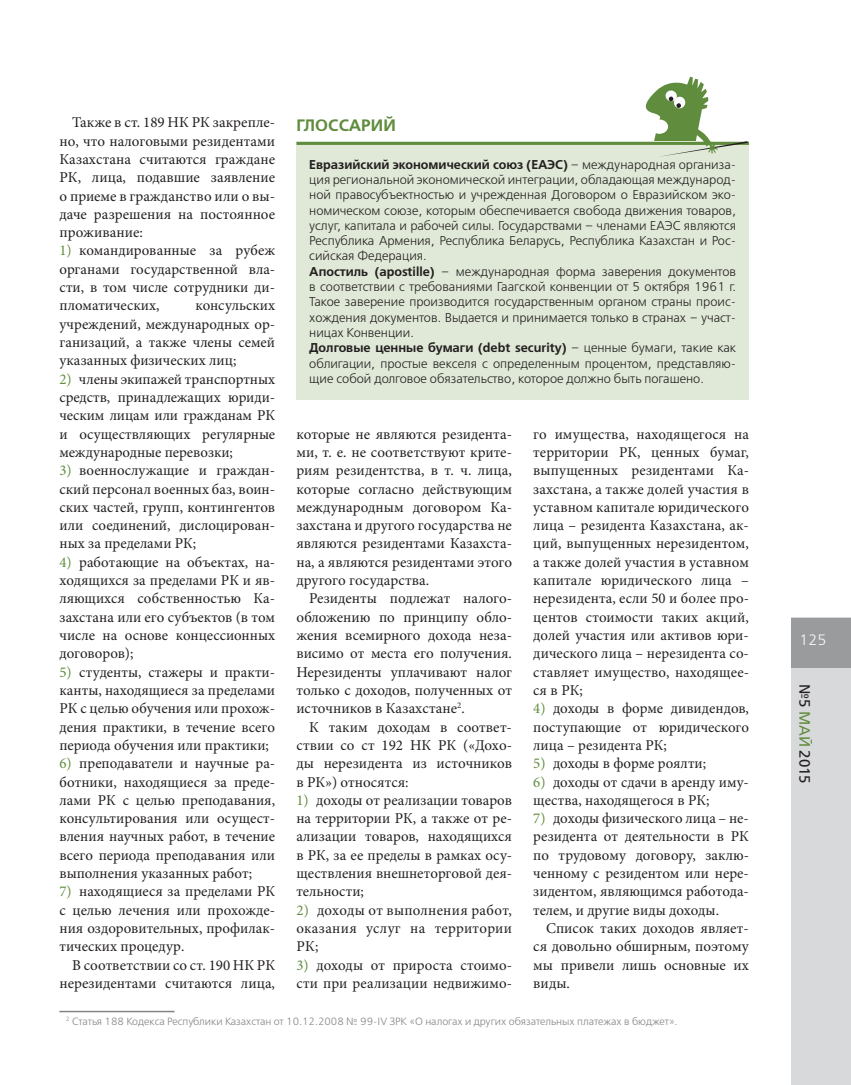
<style>
.page{position:relative;width:851px;height:1085px;background:#fff}
.page>*{position:absolute;margin:0;border:0;box-sizing:border-box;transform-origin:0 0}
.t1{font:16.5px "Free Set Demi C";color:#608c3d}
.t2{font:15px/18.3px "Minion Pro";color:#231f20;text-align:justify}
.t3{font:15px "Free Set C";color:#231f20}
.t4{font:15px "Free Set Light C";color:#fcfbfd}
.t5{font:12.75px/15.3px "Free Set Light C";color:#231f20}
.t6{font:10.5px "Free Set Light C";color:#828487}
.s1{color:#608c3d}
.s2{font-family:"Free Set Demi C"}
</style>
<div class="page">
<div style="left:790px;top:617px;width:60px;height:467px;background:#d8d9da"></div>
<div style="left:790px;top:617px;width:60px;height:50px;background:#999b9d"></div>
<div style="left:296px;top:142px;width:452px;height:258px;background:#e0e9d7"></div>
<hr style="left:296px;top:142px;width:452px;height:3px;background:#608c3d">
<svg style="left:642px;top:77px;width:105px;height:80px"></svg>
<hr style="left:59px;top:1010px;width:115px;height:2px;background:#828487">
<p class="t2" style="left:59px;top:114px;width:217px;text-indent:13px">Также в ст. 189 НК РК закрепле&shy;но, что налоговыми резидентами Казахстана считаются граждане РК, лица, подавшие заявление о приеме в гражданство или о вы&shy;даче разрешения на постоянное проживание:</p>
<p class="t2" style="left:59px;top:243px;width:217px"><span class="s1">1)</span> командированные за рубеж органами государственной вла&shy;сти, в том числе сотрудники ди&shy;пломатических,</p>
<p class="t2" style="left:59px;top:297px;width:217px;text-indent:136px">консульских учреждений, международных ор&shy;ганизаций, а также члены семей указанных физических лиц;</p>
<p class="t2" style="left:59px;top:371px;width:217px"><span class="s1">2)</span> члены экипажей транспортных средств, принадлежащих юриди&shy;ческим лицам или гражданам РК и осуществляющих регулярные международные перевозки;</p>
<p class="t2" style="left:59px;top:462px;width:217px"><span class="s1">3)</span> военнослужащие и граждан&shy;ский персонал военных баз, воин&shy;ских частей, групп, контингентов или соединений, дислоцирован&shy;ных за пределами РК;</p>
<p class="t2" style="left:59px;top:554px;width:217px"><span class="s1">4)</span> работающие на объектах, на&shy;ходящихся за пределами РК и яв&shy;ляющихся собственностью Ка&shy;захстана или его субъектов (в том числе на основе концессионных договоров);</p>
<p class="t2" style="left:59px;top:663px;width:217px"><span class="s1">5)</span> студенты, стажеры и практи&shy;канты, находящиеся за пределами РК с целью обучения или прохож&shy;дения практики, в течение всего периода обучения или практики;</p>
<p class="t2" style="left:59px;top:755px;width:217px"><span class="s1">6)</span> преподаватели и научные ра&shy;ботники, находящиеся за преде&shy;лами РК с целью преподавания, консультирования или осущест&shy;вления научных работ, в течение всего периода преподавания или выполнения указанных работ;</p>
<p class="t2" style="left:59px;top:883px;width:217px"><span class="s1">7)</span> находящиеся за пределами РК</p>
<p class="t2" style="left:59px;top:901px;width:217px">с целью лечения или прохожде-</p>
<p class="t2" style="left:59px;top:920px;width:217px">ния оздоровительных, профилак-</p>
<p class="t2" style="left:59px;top:938px;width:126px">тических процедур.</p>
<p class="t2" style="left:72px;top:956px;width:204px">В соответствии со ст. 190 НК РК</p>
<p class="t2" style="left:59px;top:975px;width:217px">нерезидентами считаются лица,</p>
<p class="t1" style="left:296px;top:119px;width:101px">ГЛОССАРИЙ</p>
<p class="t5" style="left:309px;top:158px;width:428px"><span class="s2">Евразийский экономический союз (ЕАЭС)</span> – международная организа&shy;ция региональной экономической интеграции, обладающая международ&shy;ной правосубъектностью и учрежденная Договором о Евразийском эко&shy;номическом союзе, которым обеспечивается свобода движения товаров, услуг, капитала и рабочей силы. Государствами – членами ЕАЭС являются Республика Армения, Республика Беларусь, Республика Казахстан и Рос&shy;сийская Федерация.<br><span class="s2">Апостиль (apostille)</span> – международная форма заверения документов в соответствии с требованиями Гаагской конвенции от 5 октября 1961 г.<br>Такое заверение производится государственным органом страны проис&shy;хождения документов. Выдается и принимается только в странах – участ&shy;ницах Конвенции.<br><span class="s2">Долговые ценные бумаги (debt security)</span> – ценные бумаги, такие как облигации, простые векселя с определенным процентом, представляю&shy;щие собой долговое обязательство, которое должно быть погашено.</p>
<p class="t2" style="left:296px;top:426px;width:217px">которые не являются резидента-</p>
<p class="t2" style="left:296px;top:444px;width:217px">ми, т. е. не соответствуют крите-</p>
<p class="t2" style="left:296px;top:462px;width:217px">риям резидентства, в т. ч. лица,</p>
<p class="t2" style="left:296px;top:480px;width:217px">которые согласно действующим</p>
<p class="t2" style="left:296px;top:499px;width:217px">международным договором Ка-</p>
<p class="t2" style="left:296px;top:517px;width:217px">захстана и другого государства не</p>
<p class="t2" style="left:296px;top:535px;width:217px">являются резидентами Казахста-</p>
<p class="t2" style="left:296px;top:554px;width:217px">на, а являются резидентами этого</p>
<p class="t2" style="left:296px;top:572px;width:134px">другого государства.</p>
<p class="t2" style="left:309px;top:590px;width:204px">Резиденты подлежат налого-</p>
<p class="t2" style="left:296px;top:609px;width:217px">обложению по принципу обло-</p>
<p class="t2" style="left:296px;top:627px;width:217px">жения всемирного дохода неза-</p>
<p class="t2" style="left:296px;top:645px;width:217px">висимо от места его получения.</p>
<p class="t2" style="left:296px;top:663px;width:217px">Нерезиденты уплачивают налог</p>
<p class="t2" style="left:296px;top:682px;width:217px">только с доходов, полученных от</p>
<p class="t2" style="left:296px;top:700px;width:170px">источников в Казахстане<sup>2</sup>.</p>
<p class="t2" style="left:309px;top:718px;width:204px">К таким доходам в соответ-</p>
<p class="t2" style="left:296px;top:737px;width:217px">ствии со ст 192 НК РК («Дохо-</p>
<p class="t2" style="left:296px;top:755px;width:217px">ды нерезидента из источников</p>
<p class="t2" style="left:296px;top:773px;width:114px">в РК») относятся:</p>
<p class="t2" style="left:296px;top:792px;width:217px"><span class="s1">1)</span> доходы от реализации товаров на территории РК, а также от ре&shy;ализации товаров, находящихся в РК, за ее пределы в рамках осу&shy;ществления внешнеторговой дея&shy;тельности;</p>
<p class="t2" style="left:296px;top:901px;width:217px"><span class="s1">2)</span> доходы от выполнения работ, оказания услуг на территории РК;</p>
<p class="t2" style="left:296px;top:956px;width:217px"><span class="s1">3)</span> доходы от прироста стоимо&shy;сти при реализации недвижимо-</p>
<p class="t2" style="left:533px;top:426px;width:217px">го имущества, находящегося на территории РК, ценных бумаг, выпущенных резидентами Ка&shy;захстана, а также долей участия в уставном капитале юридического лица – резидента Казахстана, ак&shy;ций, выпущенных нерезидентом, а также долей участия в уставном капитале юридического лица – нерезидента, если 50 и более про&shy;центов стоимости таких акций, долей участия или активов юри&shy;дического лица – нерезидента со&shy;ставляет имущество, находящее&shy;ся в РК;</p>
<p class="t2" style="left:533px;top:700px;width:217px"><span class="s1">4)</span> доходы в форме дивидендов, поступающие от юридического лица – резидента РК;</p>
<p class="t2" style="left:533px;top:755px;width:174px"><span class="s1">5)</span> доходы в форме роялти;</p>
<p class="t2" style="left:533px;top:773px;width:217px"><span class="s1">6)</span> доходы от сдачи в аренду иму&shy;щества, находящегося в РК;</p>
<p class="t2" style="left:533px;top:810px;width:217px"><span class="s1">7)</span> доходы физического лица – не-</p>
<p class="t2" style="left:533px;top:828px;width:217px">резидента от деятельности в РК</p>
<p class="t2" style="left:533px;top:846px;width:217px">по трудовому договору, заклю-</p>
<p class="t2" style="left:533px;top:865px;width:217px">ченному с резидентом или нере-</p>
<p class="t2" style="left:533px;top:883px;width:217px">зидентом, являющимся работода-</p>
<p class="t2" style="left:533px;top:901px;width:187px">телем, и другие виды доходы.</p>
<p class="t2" style="left:546px;top:920px;width:204px">Список таких доходов являет-</p>
<p class="t2" style="left:533px;top:938px;width:217px">ся довольно обширным, поэтому</p>
<p class="t2" style="left:533px;top:956px;width:217px">мы привели лишь основные их</p>
<p class="t2" style="left:533px;top:975px;width:38px">виды.</p>
<p class="t6" style="left:66px;top:1016px;width:613px"><sup>2</sup> Статья 188 Кодекса Республики Казахстан от 10.12.2008 № 99-IV ЗРК «О налогах и других обязательных платежах в бюджет».</p>
<p class="t4" style="left:799px;top:634px;width:29px">125</p>
<p class="t3" style="left:810px;top:683px;width:101px;rotate:90deg">№5 <span class="s1">МАЙ</span> 2015</p>
</div>
